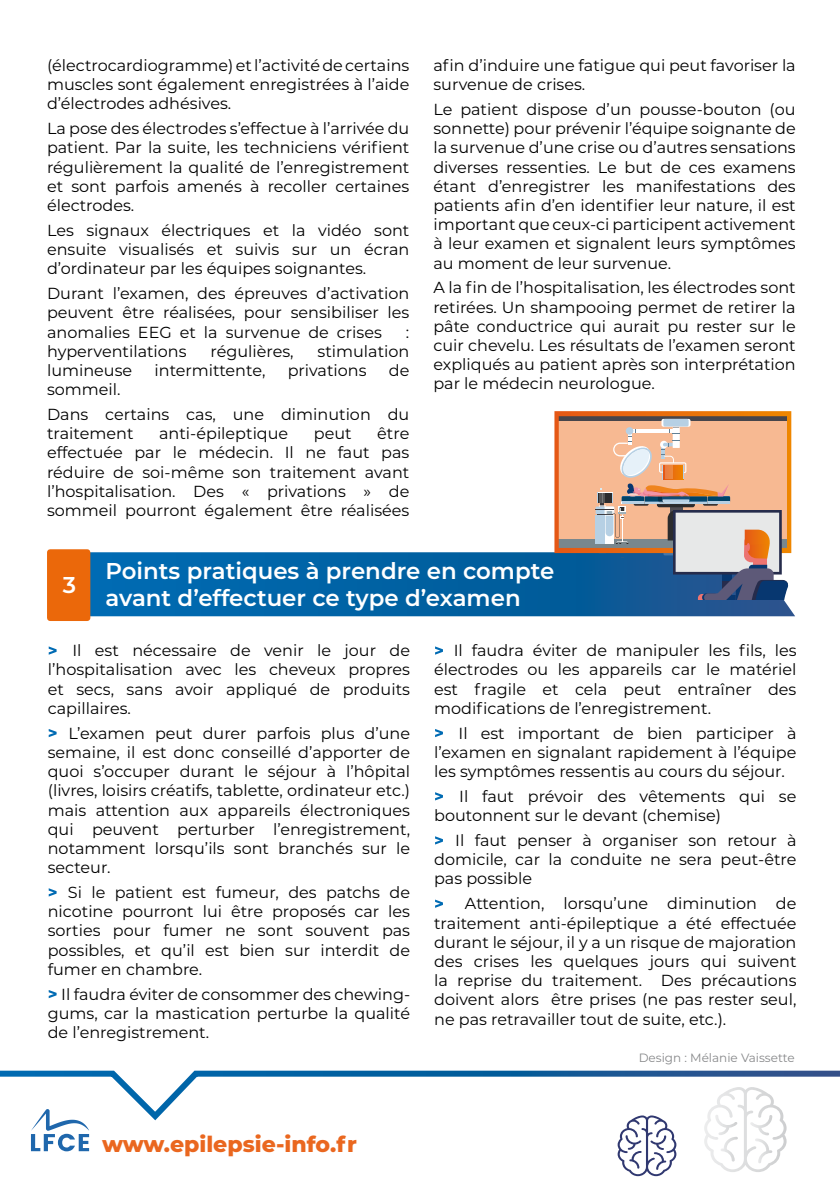
<style>
.page{position:relative;width:840px;height:1191px;background:#fff}
.page>*{position:absolute;margin:0;border:0;box-sizing:border-box;transform-origin:0 0}
.t1{font:600 22.8px/27.4px "Montserrat";color:#fff}
.t2{font:800 22px "Montserrat";color:#ea671f}
.t3{font:16px/19.2px "Montserrat";color:#000;text-align:justify}
.t4{font:12px "Montserrat";color:#87888a}
.s1{font-weight:800;color:#fff}
</style>
<div class="page">
<svg style="left:31px;top:1124px;width:58px;height:27px"></svg>
<svg style="left:0;top:1070px;width:839px;height:54px"></svg>
<svg style="left:703px;top:1087px;width:83px;height:85px"></svg>
<svg style="left:617px;top:1115px;width:59px;height:61px"></svg>
<svg style="left:90px;top:552px;width:704px;height:64px;background:#0663a4"></svg>
<div style="left:47px;top:549px;width:43px;height:72px;background:#eb680a"></div>
<svg style="left:554px;top:411px;width:236px;height:189px;background:#b69d91"></svg>
<p class="t3" style="left:47px;top:55px;width:363px">(électrocardiogramme) et l’activité de certains muscles sont également enregistrées à l’aide d’électrodes adhésives.</p>
<p class="t3" style="left:47px;top:118px;width:363px">La pose des électrodes s’effectue à l’arrivée du patient. Par la suite, les techniciens vérifient régulièrement la qualité de l’enregistrement et sont parfois amenés à recoller certaines électrodes.</p>
<p class="t3" style="left:47px;top:220px;width:363px">Les signaux électriques et la vidéo sont ensuite visualisés et suivis sur un écran d’ordinateur par les équipes soignantes.</p>
<p class="t3" style="left:47px;top:283px;width:363px">Durant l’examen, des épreuves d’activation peuvent être réalisées, pour sensibiliser les anomalies EEG et la survenue de crises</p>
<p class="t3" style="left:405px;top:322px;width:5px">:</p>
<p class="t3" style="left:47px;top:341px;width:141px">hyperventilations</p>
<p class="t3" style="left:210px;top:341px;width:84px">régulières,</p>
<p class="t3" style="left:317px;top:341px;width:93px">stimulation</p>
<p class="t3" style="left:47px;top:360px;width:87px">lumineuse</p>
<p class="t3" style="left:154px;top:360px;width:112px">intermittente,</p>
<p class="t3" style="left:287px;top:360px;width:80px">privations</p>
<p class="t3" style="left:388px;top:360px;width:22px">de</p>
<p class="t3" style="left:47px;top:376px;width:363px;line-height:24.8px">sommeil.<br>Dans certains cas, une diminution du</p>
<p class="t3" style="left:47px;top:423px;width:88px">traitement</p>
<p class="t3" style="left:159px;top:423px;width:131px">anti-épileptique</p>
<p class="t3" style="left:314px;top:423px;width:39px">peut</p>
<p class="t3" style="left:47px;top:423px;width:363px;text-indent:330px">être effectuée par le médecin. Il ne faut pas réduire de soi-même son traitement avant l’hospitalisation. Des « privations » de sommeil pourront également être réalisées</p>
<p class="t3" style="left:433px;top:55px;width:363px">afin d’induire une fatigue qui peut favoriser la survenue de crises.</p>
<p class="t3" style="left:433px;top:99px;width:363px">Le patient dispose d’un pousse-bouton (ou sonnette) pour prévenir l’équipe soignante de la survenue d’une crise ou d’autres sensations diverses ressenties. Le but de ces examens étant d’enregistrer les manifestations des patients afin d’en identifier leur nature, il est important que ceux-ci participent activement à leur examen et signalent leurs symptômes au moment de leur survenue.</p>
<p class="t3" style="left:433px;top:277px;width:363px">A la fin de l’hospitalisation, les électrodes sont retirées. Un shampooing permet de retirer la pâte conductrice qui aurait pu rester sur le cuir chevelu. Les résultats de l’examen seront expliqués au patient après son interprétation par le médecin neurologue.</p>
<h1 class="t1" style="left:63px;top:570px;width:15px">3</h1>
<h1 class="t1" style="left:105px;top:556px;width:450px">Points pratiques à prendre en compte avant d’effectuer ce type d’examen</h1>
<p class="t3" style="left:48px;top:640px;width:363px"><span class="s1">&gt;</span> Il est nécessaire de venir le jour de l’hospitalisation avec les cheveux propres et secs, sans avoir appliqué de produits capillaires.</p>
<p class="t3" style="left:48px;top:723px;width:363px"><span class="s1">&gt;</span> L’examen peut durer parfois plus d’une semaine, il est donc conseillé d’apporter de quoi s’occuper durant le séjour à l’hôpital (livres, loisirs créatifs, tablette, ordinateur etc.) mais attention aux appareils électroniques qui peuvent perturber l’enregistrement, notamment lorsqu’ils sont branchés sur le secteur.</p>
<p class="t3" style="left:48px;top:882px;width:363px"><span class="s1">&gt;</span> Si le patient est fumeur, des patchs de nicotine pourront lui être proposés car les sorties pour fumer ne sont souvent pas possibles, et qu’il est bien sur interdit de fumer en chambre.</p>
<p class="t3" style="left:48px;top:983px;width:363px"><span class="s1">&gt;</span> Il faudra éviter de consommer des chewing&shy;gums, car la mastication perturbe la qualité de l’enregistrement.</p>
<p class="t3" style="left:434px;top:640px;width:363px"><span class="s1">&gt;</span> Il faudra éviter de manipuler les fils, les électrodes ou les appareils car le matériel est fragile et cela peut entraîner des modifications de l’enregistrement.</p>
<p class="t3" style="left:434px;top:723px;width:363px"><span class="s1">&gt;</span> Il est important de bien participer à l’examen en signalant rapidement à l’équipe les symptômes ressentis au cours du séjour.</p>
<p class="t3" style="left:434px;top:786px;width:363px"><span class="s1">&gt;</span> Il faut prévoir des vêtements qui se boutonnent sur le devant (chemise)</p>
<p class="t3" style="left:434px;top:830px;width:363px"><span class="s1">&gt;</span> Il faut penser à organiser son retour à domicile, car la conduite ne sera peut-être pas possible</p>
<p class="t3" style="left:434px;top:893px;width:363px"><span class="s1">&gt;</span> Attention, lorsqu’une diminution de traitement anti-épileptique a été effectuée durant le séjour, il y a un risque de majoration des crises les quelques jours qui suivent la reprise du traitement. Des précautions doivent alors être prises (ne pas rester seul, ne pas retravailler tout de suite, etc.).</p>
<p class="t4" style="left:638px;top:1050px;width:157px">Design : Mélanie Vaissette</p>
<h2 class="t2" style="left:102px;top:1127px;width:256px">www.epilepsie-info.fr</h2>
</div>
